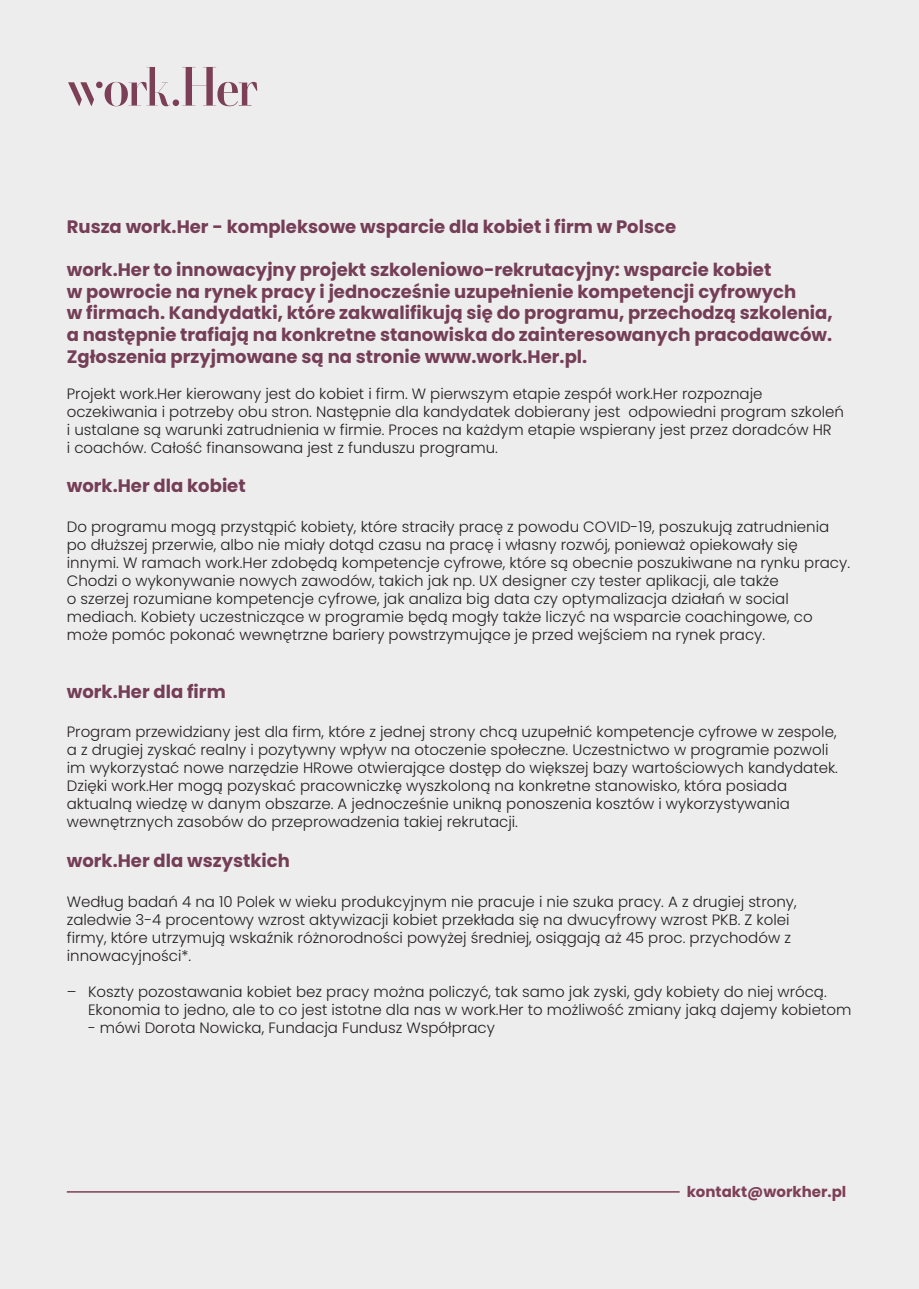
<style>
.page{position:relative;width:919px;height:1289px;background:#fff}
.page>*{position:absolute;margin:0;border:0;box-sizing:border-box;transform-origin:0 0}
.Nagłówek{font:700 18px/21.6px "Poppins";color:#753e57}
.podstawowy{font:300 15px/18px "Poppins";color:#231f20}
.t1{font:700 15px "Poppins";color:#7d4057}
</style>
<div class="page">
<div style="left:0;top:0;width:918px;height:1288px;background:#ededed"></div>
<svg style="left:105px;top:67px;width:65px;height:39px"></svg>
<div style="left:173px;top:99px;width:6px;height:7px;background:#7c4056;border-radius:50%"></div>
<div style="left:96px;top:82px;width:7px;height:6px;background:#7c4056;border-radius:50%"></div>
<svg style="left:182px;top:67px;width:75px;height:39px"></svg>
<svg style="left:68px;top:82px;width:26px;height:24px"></svg>
<hr style="left:67px;top:1191px;width:612px;height:1px;background:#7d4057">
<p class="Nagłówek" style="left:67px;top:216px;width:610px">Rusza work.Her - kompleksowe wsparcie dla kobiet i firm w Polsce</p>
<p class="Nagłówek" style="left:67px;top:259px;width:767px">work.Her to innowacyjny projekt szkoleniowo-rekrutacyjny: wsparcie kobiet<br>w powrocie na rynek pracy i jednocześnie uzupełnienie kompetencji cyfrowych<br>w firmach. Kandydatki, które zakwalifikują się do programu, przechodzą szkolenia, a następnie trafiają na konkretne stanowiska do zainteresowanych pracodawców.<br>Zgłoszenia przyjmowane są na stronie www.work.Her.pl.</p>
<p class="podstawowy" style="left:67px;top:384px;width:778px">Projekt work.Her kierowany jest do kobiet i firm. W pierwszym etapie zespół work.Her rozpoznaje oczekiwania i potrzeby obu stron. Następnie dla kandydatek dobierany jest odpowiedni program szkoleń i ustalane są warunki zatrudnienia w firmie. Proces na każdym etapie wspierany jest przez doradców HR<br>i coachów. Całość finansowana jest z funduszu programu.</p>
<p class="Nagłówek" style="left:67px;top:475px;width:180px">work.Her dla kobiet</p>
<p class="podstawowy" style="left:67px;top:518px;width:784px">Do programu mogą przystąpić kobiety, które straciły pracę z powodu COVID-19, poszukują zatrudnienia po dłuższej przerwie, albo nie miały dotąd czasu na pracę i własny rozwój, ponieważ opiekowały się innymi. W ramach work.Her zdobędą kompetencje cyfrowe, które są obecnie poszukiwane na rynku pracy.<br>Chodzi o wykonywanie nowych zawodów, takich jak np. UX designer czy tester aplikacji, ale także<br>o szerzej rozumiane kompetencje cyfrowe, jak analiza big data czy optymalizacja działań w social mediach. Kobiety uczestniczące w programie będą mogły także liczyć na wsparcie coachingowe, co może pomóc pokonać wewnętrzne bariery powstrzymujące je przed wejściem na rynek pracy.</p>
<p class="Nagłówek" style="left:67px;top:680px;width:160px">work.Her dla firm</p>
<p class="podstawowy" style="left:67px;top:723px;width:772px">Program przewidziany jest dla firm, które z jednej strony chcą uzupełnić kompetencje cyfrowe w zespole, a z drugiej zyskać realny i pozytywny wpływ na otoczenie społeczne. Uczestnictwo w programie pozwoli im wykorzystać nowe narzędzie HRowe otwierające dostęp do większej bazy wartościowych kandydatek.<br>Dzięki work.Her mogą pozyskać pracowniczkę wyszkoloną na konkretne stanowisko, która posiada aktualną wiedzę w danym obszarze. A jednocześnie unikną ponoszenia kosztów i wykorzystywania wewnętrznych zasobów do przeprowadzenia takiej rekrutacji.</p>
<p class="Nagłówek" style="left:67px;top:850px;width:225px">work.Her dla wszystkich</p>
<p class="podstawowy" style="left:67px;top:892px;width:731px">Według badań 4 na 10 Polek w wieku produkcyjnym nie pracuje i nie szuka pracy. A z drugiej strony, zaledwie 3-4 procentowy wzrost aktywizacji kobiet przekłada się na dwucyfrowy wzrost PKB. Z kolei firmy, które utrzymują wskaźnik różnorodności powyżej średniej, osiągają aż 45 proc. przychodów z innowacyjności*.</p>
<p class="podstawowy" style="left:88px;top:982px;width:764px;text-indent:-21px">– Koszty pozostawania kobiet bez pracy można policzyć, tak samo jak zyski, gdy kobiety do niej wrócą.<br>Ekonomia to jedno, ale to co jest istotne dla nas w work.Her to możliwość zmiany jaką dajemy kobietom</p>
<p class="podstawowy" style="left:88px;top:1018px;width:408px">- mówi Dorota Nowicka, Fundacja Fundusz Współpracy</p>
<p class="t1" style="left:686px;top:1182px;width:161px">kontakt@workher.pl</p>
</div>
